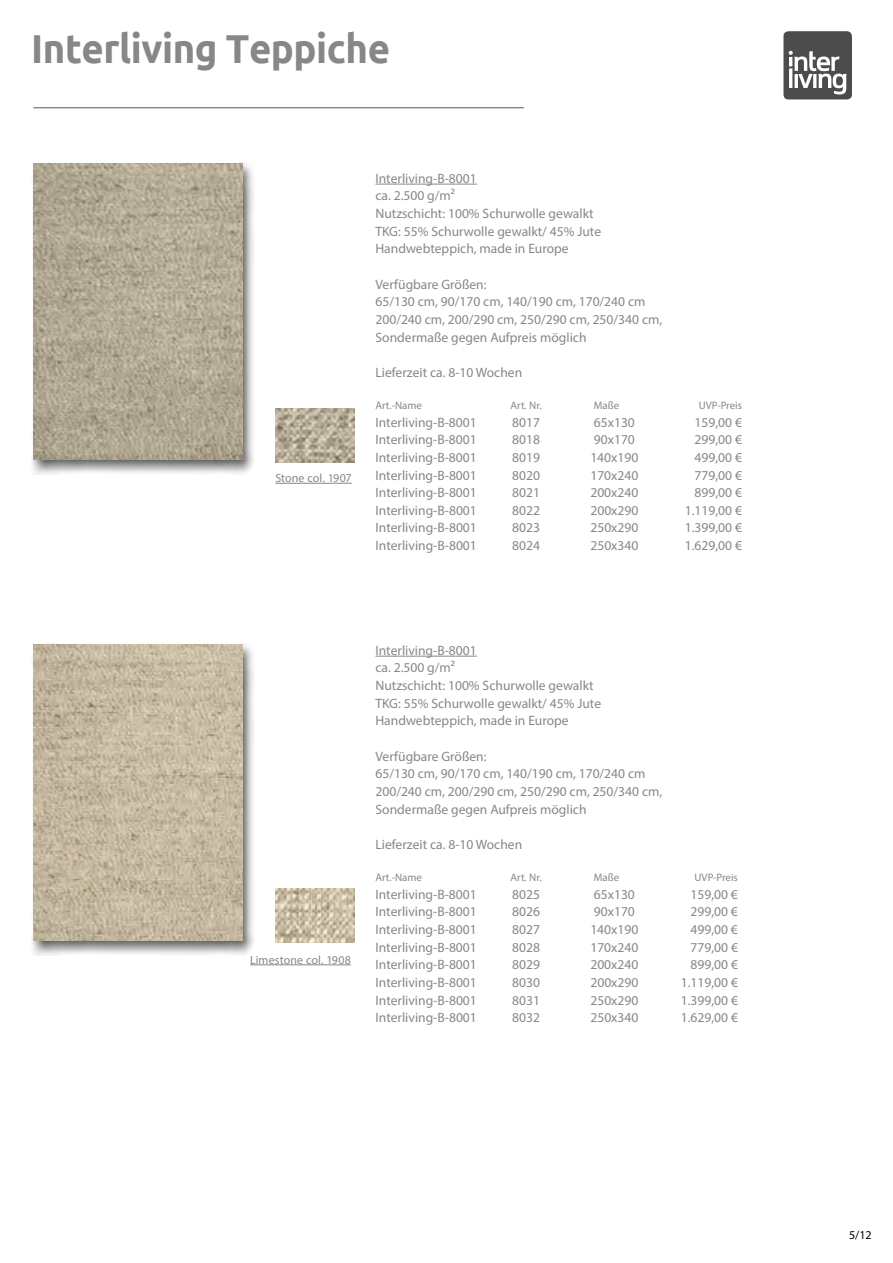
<style>
.page{position:relative;width:893px;height:1263px;background:#fff}
.page>*{position:absolute;margin:0;border:0;box-sizing:border-box;transform-origin:0 0}
.t1{font:700 40.35px "Ubuntu";letter-spacing:-.01em;color:#878787;scale:.95 1}
.t2{font:13.65px/17.7px "Myriad Pro";color:#878787}
.t3{font:12px "Myriad Pro";letter-spacing:.01em;color:#878787}
.t4{font:12px "Myriad Pro";color:#000}
.t5{font:10.8px "Myriad Pro";color:#878787}
</style>
<div class="page">
<hr style="left:375px;top:184px;width:102px;height:1px;background:#878787">
<hr style="left:375px;top:656px;width:102px;height:1px;background:#878787">
<div style="left:31px;top:163px;width:224px;height:312px;background:#000;opacity:.6"></div>
<img style="left:34px;top:164px;width:208px;height:295px">
<div style="left:31px;top:643px;width:224px;height:312px;background:#000;opacity:.6"></div>
<img style="left:34px;top:644px;width:208px;height:296px">
<img style="left:275px;top:408px;width:79px;height:54px">
<img style="left:275px;top:889px;width:79px;height:54px">
<hr style="left:275px;top:483px;width:77px;height:1px;background:#878787">
<hr style="left:250px;top:964px;width:101px;height:1px;background:#878787">
<hr style="left:33px;top:108px;width:491px;height:1px;background:#575756">
<img style="left:783px;top:31px;width:69px;height:69px">
<h1 class="t1" style="left:31px;top:24px;width:379px">Interliving Teppiche</h1>
<p class="t3" style="left:275px;top:471px;width:78px">Stone col. 1907</p>
<p class="t2" style="left:375px;top:169px;width:227px">Interliving-B-8001<br>ca. 2.500 g/m²<br>Nutzschicht: 100% Schurwolle gewalkt<br>TKG: 55% Schurwolle gewalkt/ 45% Jute<br>Handwebteppich, made in Europe</p>
<p class="t2" style="left:375px;top:275px;width:288px">Verfügbare Größen:<br>65/130 cm, 90/170 cm, 140/190 cm, 170/240 cm 200/240 cm, 200/290 cm, 250/290 cm, 250/340 cm, Sondermaße gegen Aufpreis möglich</p>
<p class="t2" style="left:375px;top:363px;width:148px">Lieferzeit ca. 8-10 Wochen</p>
<p class="t5" style="left:375px;top:399px;width:48px">Art.-Name</p>
<p class="t5" style="left:511px;top:399px;width:33px">Art. Nr.</p>
<p class="t5" style="left:699px;top:399px;width:45px">UVP-Preis</p>
<p class="t2" style="left:375px;top:413px;width:103px">Interliving-B-8001</p>
<p class="t2" style="left:512px;top:413px;width:29px">8017</p>
<p class="t2" style="left:594px;top:413px;width:43px">65x130</p>
<p class="t2" style="left:694px;top:413px;width:49px">159,00 €</p>
<p class="t2" style="left:375px;top:431px;width:103px">Interliving-B-8001</p>
<p class="t2" style="left:512px;top:431px;width:29px">8018</p>
<p class="t2" style="left:594px;top:431px;width:43px">90x170</p>
<p class="t2" style="left:694px;top:431px;width:49px">299,00 €</p>
<p class="t2" style="left:375px;top:448px;width:103px">Interliving-B-8001</p>
<p class="t2" style="left:512px;top:448px;width:29px">8019</p>
<p class="t2" style="left:590px;top:448px;width:50px">140x190</p>
<p class="t2" style="left:694px;top:448px;width:49px">499,00 €</p>
<p class="t2" style="left:375px;top:466px;width:103px">Interliving-B-8001</p>
<p class="t2" style="left:512px;top:466px;width:29px">8020</p>
<p class="t2" style="left:590px;top:466px;width:50px">170x240</p>
<p class="t2" style="left:694px;top:466px;width:49px">779,00 €</p>
<p class="t2" style="left:375px;top:483px;width:103px">Interliving-B-8001</p>
<p class="t2" style="left:512px;top:483px;width:29px">8021</p>
<p class="t2" style="left:590px;top:483px;width:50px">200x240</p>
<p class="t2" style="left:695px;top:483px;width:49px">899,00 €</p>
<p class="t2" style="left:375px;top:501px;width:103px">Interliving-B-8001</p>
<p class="t2" style="left:512px;top:501px;width:29px">8022</p>
<p class="t2" style="left:590px;top:501px;width:50px">200x290</p>
<p class="t2" style="left:685px;top:501px;width:59px">1.119,00 €</p>
<p class="t2" style="left:375px;top:519px;width:103px">Interliving-B-8001</p>
<p class="t2" style="left:512px;top:519px;width:29px">8023</p>
<p class="t2" style="left:590px;top:519px;width:50px">250x290</p>
<p class="t2" style="left:685px;top:519px;width:59px">1.399,00 €</p>
<p class="t2" style="left:375px;top:536px;width:103px">Interliving-B-8001</p>
<p class="t2" style="left:512px;top:536px;width:29px">8024</p>
<p class="t2" style="left:590px;top:536px;width:50px">250x340</p>
<p class="t2" style="left:685px;top:536px;width:59px">1.629,00 €</p>
<p class="t3" style="left:250px;top:952px;width:102px">Limestone col. 1908</p>
<p class="t2" style="left:375px;top:641px;width:227px">Interliving-B-8001<br>ca. 2.500 g/m²<br>Nutzschicht: 100% Schurwolle gewalkt<br>TKG: 55% Schurwolle gewalkt/ 45% Jute<br>Handwebteppich, made in Europe</p>
<p class="t2" style="left:375px;top:747px;width:288px">Verfügbare Größen:<br>65/130 cm, 90/170 cm, 140/190 cm, 170/240 cm 200/240 cm, 200/290 cm, 250/290 cm, 250/340 cm, Sondermaße gegen Aufpreis möglich</p>
<p class="t2" style="left:375px;top:835px;width:148px">Lieferzeit ca. 8-10 Wochen</p>
<p class="t5" style="left:375px;top:871px;width:48px">Art.-Name</p>
<p class="t5" style="left:511px;top:871px;width:33px">Art. Nr.</p>
<p class="t5" style="left:695px;top:871px;width:45px">UVP-Preis</p>
<p class="t2" style="left:375px;top:885px;width:103px">Interliving-B-8001</p>
<p class="t2" style="left:512px;top:885px;width:29px">8025</p>
<p class="t2" style="left:594px;top:885px;width:43px">65x130</p>
<p class="t2" style="left:690px;top:885px;width:49px">159,00 €</p>
<p class="t2" style="left:375px;top:903px;width:103px">Interliving-B-8001</p>
<p class="t2" style="left:512px;top:903px;width:29px">8026</p>
<p class="t2" style="left:594px;top:903px;width:43px">90x170</p>
<p class="t2" style="left:690px;top:903px;width:49px">299,00 €</p>
<p class="t2" style="left:375px;top:920px;width:103px">Interliving-B-8001</p>
<p class="t2" style="left:512px;top:920px;width:29px">8027</p>
<p class="t2" style="left:590px;top:920px;width:50px">140x190</p>
<p class="t2" style="left:690px;top:920px;width:49px">499,00 €</p>
<p class="t2" style="left:375px;top:938px;width:103px">Interliving-B-8001</p>
<p class="t2" style="left:512px;top:938px;width:29px">8028</p>
<p class="t2" style="left:590px;top:938px;width:50px">170x240</p>
<p class="t2" style="left:690px;top:938px;width:49px">779,00 €</p>
<p class="t2" style="left:375px;top:955px;width:103px">Interliving-B-8001</p>
<p class="t2" style="left:512px;top:955px;width:29px">8029</p>
<p class="t2" style="left:590px;top:955px;width:50px">200x240</p>
<p class="t2" style="left:690px;top:955px;width:49px">899,00 €</p>
<p class="t2" style="left:375px;top:973px;width:103px">Interliving-B-8001</p>
<p class="t2" style="left:512px;top:973px;width:29px">8030</p>
<p class="t2" style="left:590px;top:973px;width:50px">200x290</p>
<p class="t2" style="left:681px;top:973px;width:59px">1.119,00 €</p>
<p class="t2" style="left:375px;top:991px;width:103px">Interliving-B-8001</p>
<p class="t2" style="left:512px;top:991px;width:29px">8031</p>
<p class="t2" style="left:590px;top:991px;width:50px">250x290</p>
<p class="t2" style="left:681px;top:991px;width:59px">1.399,00 €</p>
<p class="t2" style="left:375px;top:1008px;width:103px">Interliving-B-8001</p>
<p class="t2" style="left:512px;top:1008px;width:29px">8032</p>
<p class="t2" style="left:590px;top:1008px;width:50px">250x340</p>
<p class="t2" style="left:681px;top:1008px;width:59px">1.629,00 €</p>
<p class="t4" style="left:849px;top:1228px;width:24px">5/12</p>
</div>
